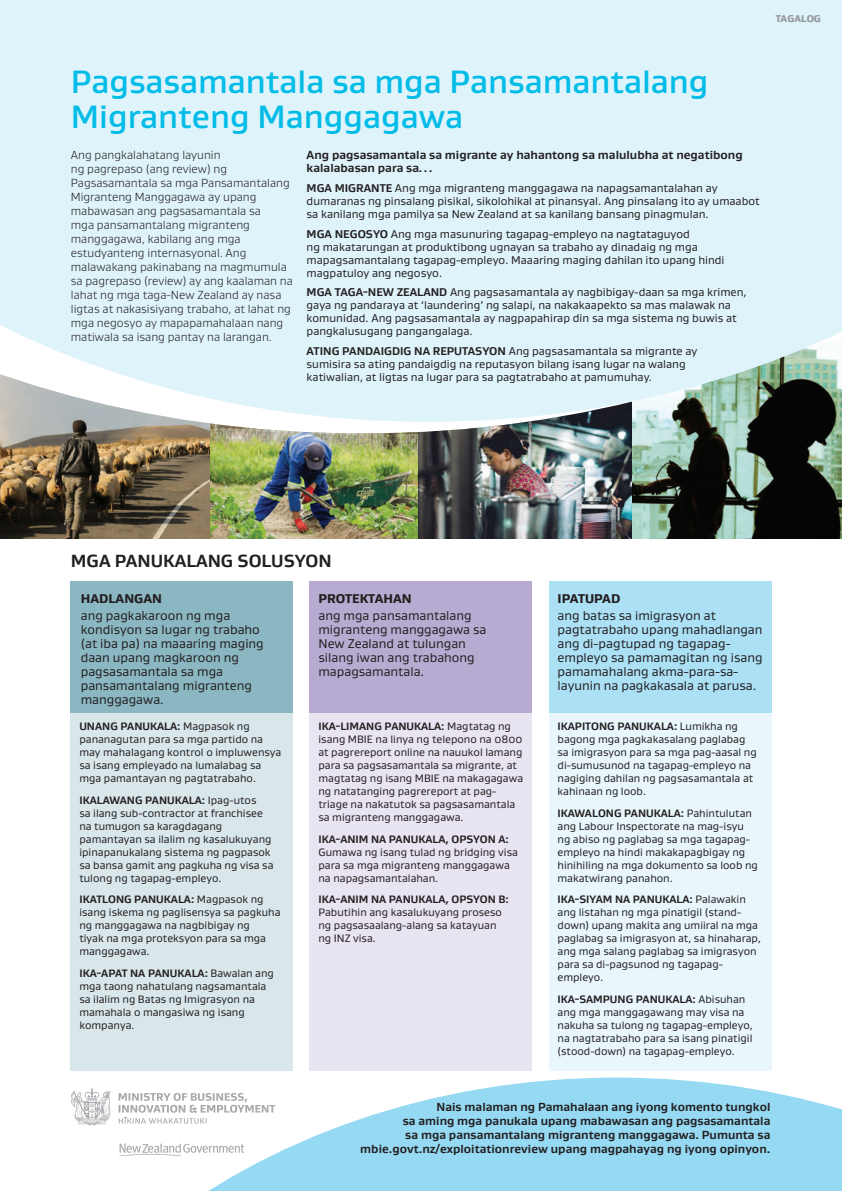
<style>
.page{position:relative;width:842px;height:1191px;background:#fff}
.page>*{position:absolute;margin:0;border:0;box-sizing:border-box;transform-origin:0 0}
.t1{font:500 33px/35px "Gustan";color:#02bce8}
.t2{font:700 18px "Gustan";color:#231f20}
.body{font:13px/14px "Gustan";color:#231f20}
._2_header{font:800 13px "Gustan";color:#231f20}
.t3{font:300 12px/14px "Gustan";color:#231f20}
.body-2{font:700 12px/14px "Gustan";color:#231f20;text-align:right}
._2_header-2{font:11.5px/13px "Gustan";color:#231f20}
.body-3{font:11px/13px "Gustan";color:#231f20}
.body-4{font:800 10px "Gustan";color:#939598}
.s1{font-weight:700}
</style>
<div class="page">
<div style="left:71px;top:668px;width:222px;height:402px;background:#d9e7eb"></div>
<div style="left:549px;top:668px;width:222px;height:402px;background:#e9f7fc"></div>
<div style="left:310px;top:668px;width:222px;height:402px;background:#e8e4f1"></div>
<div style="left:71px;top:581px;width:222px;height:131px;background:#8bb7c2"></div>
<div style="left:310px;top:581px;width:222px;height:131px;background:#b8abd2"></div>
<div style="left:549px;top:581px;width:222px;height:131px;background:#abe0f5"></div>
<img style="left:0;top:433px;width:210px;height:105px">
<img style="left:210px;top:433px;width:208px;height:105px">
<img style="left:631px;top:433px;width:211px;height:105px">
<img style="left:418px;top:433px;width:213px;height:105px">
<img style="left:0;top:422px;width:842px;height:11px">
<svg style="left:0;top:0;width:842px;height:422px;background:#daeff5"></svg>
<svg style="left:118px;top:1077px;width:724px;height:114px;fill:#95d9f3"></svg>
<svg style="left:120px;top:1143px;width:124px;height:13px"></svg>
<svg style="left:71px;top:1088px;width:40px;height:38px"></svg>
<svg style="left:119px;top:1093px;width:156px;height:30px"></svg>
<p class="body-4" style="left:776px;top:12px;width:47px">TAGALOG</p>
<p class="t1" style="left:71px;top:64px;width:639px">Pagsasamantala sa mga Pansamantalang<br>Migranteng Manggagawa</p>
<p class="t3" style="left:71px;top:148px;width:224px">Ang pangkalahatang layunin<br>ng pagrepaso (ang review) ng Pagsasamantala sa mga Pansamantalang Migranteng Manggagawa ay upang mabawasan ang pagsasamantala sa<br>mga pansamantalang migranteng manggagawa, kabilang ang mga estudyanteng internasyonal. Ang malawakang pakinabang na magmumula sa pagrepaso (review) ay ang kaalaman na lahat ng mga taga-New Zealand ay nasa ligtas at nakasisiyang trabaho, at lahat ng mga negosyo ay mapapamahalaan nang matiwala sa isang pantay na larangan.</p>
<p class="body-2" style="left:307px;top:148px;width:438px;line-height:13px;text-align:left">Ang pagsasamantala sa migrante ay hahantong sa malulubha at negatibong kalalabasan para sa…</p>
<p class="_2_header-2" style="left:307px;top:181px;width:455px"><span class="s1">MGA MIGRANTE</span> Ang mga migranteng manggagawa na napagsamantalahan ay dumaranas ng pinsalang pisikal, sikolohikal at pinansyal. Ang pinsalang ito ay umaabot sa kanilang mga pamilya sa New Zealand at sa kanilang bansang pinagmulan.</p>
<p class="_2_header-2" style="left:307px;top:227px;width:419px"><span class="s1">MGA NEGOSYO</span> Ang mga masunuring tagapag-empleyo na nagtataguyod<br>ng makatarungan at produktibong ugnayan sa trabaho ay dinadaig ng mga mapagsamantalang tagapag-empleyo. Maaaring maging dahilan ito upang hindi magpatuloy ang negosyo.</p>
<p class="_2_header-2" style="left:307px;top:285px;width:442px"><span class="s1">MGA TAGA-NEW ZEALAND</span> Ang pagsasamantala ay nagbibigay-daan sa mga krimen, gaya ng pandaraya at ‘laundering’ ng salapi, na nakakaapekto sa mas malawak na komunidad. Ang pagsasamantala ay nagpapahirap din sa mga sistema ng buwis at pangkalusugang pangangalaga.</p>
<p class="_2_header-2" style="left:307px;top:344px;width:392px"><span class="s1">ATING PANDAIGDIG NA REPUTASYON</span> Ang pagsasamantala sa migrante ay sumisira sa ating pandaigdig na reputasyon bilang isang lugar na walang katiwalian, at ligtas na lugar para sa pagtatrabaho at pamumuhay.</p>
<p class="t2" style="left:71px;top:548px;width:262px">MGA PANUKALANG SOLUSYON</p>
<p class="_2_header" style="left:81px;top:590px;width:83px">HADLANGAN</p>
<p class="body" style="left:81px;top:608px;width:185px">ang pagkakaroon ng mga kondisyon sa lugar ng trabaho (at iba pa) na maaaring maging daan upang magkaroon ng pagsasamantala sa mga pansamantalang migranteng manggagawa.</p>
<p class="_2_header" style="left:318px;top:590px;width:95px">PROTEKTAHAN</p>
<p class="body" style="left:318px;top:608px;width:169px">ang mga pansamantalang migranteng manggagawa sa<br>New Zealand at tulungan silang iwan ang trabahong mapagsamantala.</p>
<p class="_2_header" style="left:557px;top:590px;width:64px">IPATUPAD</p>
<p class="body" style="left:557px;top:608px;width:207px">ang batas sa imigrasyon at pagtatrabaho upang mahadlangan ang di-pagtupad ng tagapag&shy;empleyo sa pamamagitan ng isang pamamahalang akma-para-sa&shy;layunin na pagkakasala at parusa.</p>
<p class="body-3" style="left:79px;top:719px;width:204px"><span class="s1">UNANG PANUKALA:</span> Magpasok ng pananagutan para sa mga partido na may mahalagang kontrol o impluwensya sa isang empleyado na lumalabag sa mga pamantayan ng pagtatrabaho.</p>
<p class="body-3" style="left:79px;top:793px;width:196px"><span class="s1">IKALAWANG PANUKALA:</span> Ipag-utos<br>sa ilang sub-contractor at franchisee na tumugon sa karagdagang pamantayan sa ilalim ng kasalukuyang ipinapanukalang sistema ng pagpasok sa bansa gamit ang pagkuha ng visa sa tulong ng tagapag-empleyo.</p>
<p class="body-3" style="left:79px;top:892px;width:203px"><span class="s1">IKATLONG PANUKALA:</span> Magpasok ng isang iskema ng paglisensya sa pagkuha ng manggagawa na nagbibigay ng<br>tiyak na mga proteksyon para sa mga manggagawa.</p>
<p class="body-3" style="left:79px;top:966px;width:196px"><span class="s1">IKA-APAT NA PANUKALA:</span> Bawalan ang mga taong nahatulang nagsamantala sa ilalim ng Batas ng Imigrasyon na mamahala o mangasiwa ng isang kompanya.</p>
<p class="body-3" style="left:318px;top:719px;width:206px"><span class="s1">IKA-LIMANG PANUKALA:</span> Magtatag ng isang MBIE na linya ng telepono na 0800 at pagrereport online na nauukol lamang para sa pagsasamantala sa migrante, at magtatag ng isang MBIE na makagagawa ng natatanging pagrereport at pag&shy;triage na nakatutok sa pagsasamantala sa migranteng manggagawa.</p>
<p class="body-3" style="left:318px;top:832px;width:201px"><span class="s1">IKA-ANIM NA PANUKALA, OPSYON A:<br></span>Gumawa ng isang tulad ng bridging visa para sa mga migranteng manggagawa na napagsamantalahan.</p>
<p class="body-3" style="left:318px;top:892px;width:192px"><span class="s1">IKA-ANIM NA PANUKALA, OPSYON B:<br></span>Pabutihin ang kasalukuyang proseso ng pagsasaalang-alang sa katayuan ng INZ visa.</p>
<p class="body-3" style="left:557px;top:719px;width:201px"><span class="s1">IKAPITONG PANUKALA:</span> Lumikha ng bagong mga pagkakasalang paglabag sa imigrasyon para sa mga pag-aasal ng di-sumusunod na tagapag-empleyo na nagiging dahilan ng pagsasamantala at kahinaan ng loob.</p>
<p class="body-3" style="left:557px;top:806px;width:202px"><span class="s1">IKAWALONG PANUKALA:</span> Pahintulutan ang Labour Inspectorate na mag-isyu ng abiso ng paglabag sa mga tagapag&shy;empleyo na hindi makakapagbigay ng hinihiling na mga dokumento sa loob ng makatwirang panahon.</p>
<p class="body-3" style="left:557px;top:892px;width:205px"><span class="s1">IKA-SIYAM NA PANUKALA:</span> Palawakin ang listahan ng mga pinatigil (stand&shy;down) upang makita ang umiiral na mga paglabag sa imigrasyon at, sa hinaharap, ang mga salang paglabag sa imigrasyon para sa di-pagsunod ng tagapag&shy;empleyo.</p>
<p class="body-3" style="left:557px;top:992px;width:197px"><span class="s1">IKA-SAMPUNG PANUKALA:</span> Abisuhan ang mga manggagawang may visa na nakuha sa tulong ng tagapag-empleyo, na nagtatrabaho para sa isang pinatigil (stood-down) na tagapag-empleyo.</p>
<p class="body-2" style="left:360px;top:1099px;width:412px">Nais malaman ng Pamahalaan ang iyong komento tungkol<br>sa aming mga panukala upang mabawasan ang pagsasamantala<br>sa mga pansamantalang migranteng manggagawa. Pumunta sa mbie.govt.nz/exploitationreview upang magpahayag ng iyong opinyon.</p>
</div>
